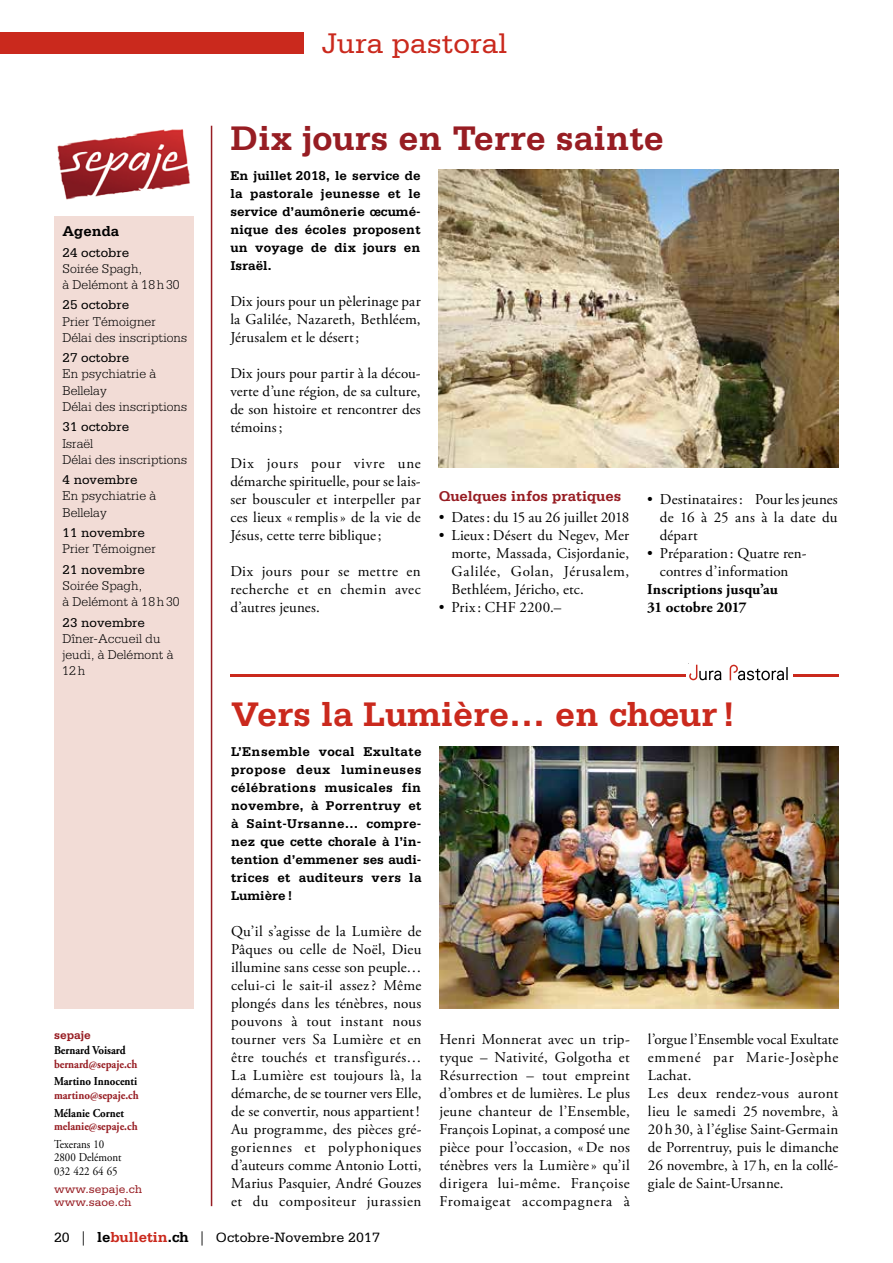
<style>
.page{position:relative;width:893px;height:1263px;background:#fff}
.page>*{position:absolute;margin:0;border:0;box-sizing:border-box;transform-origin:0 0}
.t1{font:700 36px "Serifa";color:#ca291d}
.t2{font:700 36px "Serifa";color:#971d23}
.t3{font:30px "Serifa";color:#ca291d}
.t4{font:15px/18px "Adobe Garamond Pro";letter-spacing:.015em;color:#000;text-align:justify}
.t5{font:700 15px/18px "Adobe Garamond Pro";letter-spacing:.01em;color:#000}
.t6{font:700 15px "Serifa";color:#971d23}
.t7{font:700 15px "Serifa";color:#000}
.t8{font:14.25px "Serifa";color:#000}
.t9{font:700 13.5px/18px "Serifa";letter-spacing:.015em;color:#000;text-align:justify}
.t10{font:300 13.5px/16.2px "Serifa";color:#000}
.t11{font:13.5px "Serifa";color:#000}
.t12{font:700 12px "Adobe Garamond Pro";color:#971d23;scale:.91 1}
.t13{font:700 12px "Adobe Garamond Pro";color:#000;scale:.91 1}
.t14{font:12px/13.5px "Adobe Garamond Pro";color:#000;scale:.91 1}
.t15{font:12px/13.5px "Serifa";color:#971d23}
.t16{font:700 12px "Serifa";color:#971d23}
.s1{font-family:"Adobe Garamond Pro"}
.s2{font-weight:700;font-size:15px}
.s3{font-weight:700;font-size:15px;color:#ca291d}
</style>
<div class="page">
<div style="left:0;top:33px;width:304px;height:21px;background:#ca291d"></div>
<hr style="left:211px;top:126px;width:1px;height:1080px;background:#971d23">
<img style="left:57px;top:129px;width:133px;height:71px">
<div style="left:54px;top:216px;width:139px;height:792px;background:#f2dcd6"></div>
<img style="left:439px;top:747px;width:400px;height:262px">
<img style="left:439px;top:170px;width:399px;height:298px">
<hr style="left:231px;top:674px;width:608px;height:2px;background:#ca291d">
<div style="left:686px;top:662px;width:106px;height:23px;background:#fff"></div>
<svg style="left:730px;top:665px;width:58px;height:15px"></svg>
<svg style="left:688px;top:663px;width:33px;height:17px"></svg>
<h2 class="t3" style="left:322px;top:27px;width:187px">Jura pastoral</h2>
<p class="t7" style="left:63px;top:222px;width:58px">Agenda</p>
<p class="t11" style="left:63px;top:245px;width:68px">24 octobre</p>
<p class="t10" style="left:63px;top:260px;width:119px">Soirée Spagh,<br>à Delémont à 18h30</p>
<p class="t11" style="left:63px;top:297px;width:68px">25 octobre</p>
<p class="t10" style="left:63px;top:313px;width:126px">Prier Témoigner<br>Délai des inscriptions</p>
<p class="t11" style="left:63px;top:350px;width:68px">27 octobre</p>
<p class="t10" style="left:63px;top:366px;width:126px">En psychiatrie à<br>Bellelay<br>Délai des inscriptions</p>
<p class="t11" style="left:63px;top:419px;width:68px">31 octobre</p>
<p class="t10" style="left:63px;top:435px;width:126px">Israël<br>Délai des inscriptions</p>
<p class="t11" style="left:63px;top:472px;width:77px">4 novembre</p>
<p class="t10" style="left:63px;top:488px;width:95px">En psychiatrie à<br>Bellelay</p>
<p class="t11" style="left:63px;top:525px;width:84px">11 novembre</p>
<p class="t10" style="left:63px;top:541px;width:95px">Prier Témoigner</p>
<p class="t11" style="left:63px;top:562px;width:84px">21 novembre</p>
<p class="t10" style="left:63px;top:577px;width:119px">Soirée Spagh,<br>à Delémont à 18h30</p>
<p class="t11" style="left:63px;top:615px;width:84px">23 novembre</p>
<p class="t10" style="left:63px;top:630px;width:113px">Dîner-Accueil du jeudi, à Delémont à<br>12h</p>
<p class="t16" style="left:54px;top:1027px;width:38px">sepaje</p>
<p class="t13" style="left:54px;top:1043px;width:80px">Bernard Voisard</p>
<p class="t12" style="left:54px;top:1057px;width:93px">bernard@sepaje.ch</p>
<p class="t13" style="left:54px;top:1074px;width:93px">Martino Innocenti</p>
<p class="t12" style="left:54px;top:1088px;width:95px">martino@sepaje.ch</p>
<p class="t13" style="left:54px;top:1106px;width:78px">Mélanie Cornet</p>
<p class="t12" style="left:54px;top:1119px;width:93px">melanie@sepaje.ch</p>
<p class="t14" style="left:54px;top:1138px;width:76px">Texerans 10<br>2800 Delémont<br>032 422 64 65</p>
<p class="t15" style="left:54px;top:1182px;width:90px">www.sepaje.ch www.saoe.ch</p>
<h1 class="t2" style="left:230px;top:117px;width:435px">Dix jours en Terre sainte</h1>
<p class="t9" style="left:230px;top:166px;width:192px">En juillet 2018, le service de la pastorale jeunesse et le service d’aumônerie œcumé&shy;nique des écoles proposent un voyage de dix jours en Israël.</p>
<p class="t4" style="left:230px;top:293px;width:192px">Dix jours pour un pèlerinage par la Galilée, Nazareth, Bethléem, Jérusalem et le désert;</p>
<p class="t4" style="left:230px;top:365px;width:192px">Dix jours pour partir à la décou&shy;verte d’une région, de sa culture, de son histoire et rencontrer des témoins;</p>
<p class="t4" style="left:230px;top:455px;width:192px">Dix jours pour vivre une démarche spirituelle, pour se lais&shy;ser bousculer et interpeller par ces lieux «remplis» de la vie de Jésus, cette terre biblique;</p>
<p class="t4" style="left:230px;top:563px;width:192px">Dix jours pour se mettre en recherche et en chemin avec d’autres jeunes.</p>
<p class="t6" style="left:439px;top:487px;width:184px">Quelques infos pratiques</p>
<p class="t4" style="left:439px;top:509px;width:192px">• Dates: du 15 au 26 juillet 2018</p>
<p class="t4" style="left:451px;top:527px;width:179px;text-indent:-13px">• Lieux: Désert du Negev, Mer morte, Massada, Cisjordanie, Galilée, Golan, Jérusalem, Bethléem, Jéricho, etc.</p>
<p class="t4" style="left:439px;top:599px;width:124px">• Prix : CHF 2200.–</p>
<p class="t4" style="left:660px;top:491px;width:179px;text-indent:-13px">• Destinataires: Pour les jeunes de 16 à 25 ans à la date du départ</p>
<p class="t4" style="left:647px;top:545px;width:161px;text-align:center">• Préparation: Quatre ren&shy;contres d’information</p>
<p class="t5" style="left:647px;top:581px;width:132px">Inscriptions jusqu’au<br>31 octobre 2017</p>
<h1 class="t1" style="left:231px;top:693px;width:506px">Vers la Lumière… en chœur !</h1>
<p class="t9" style="left:231px;top:742px;width:192px">L’Ensemble vocal Exultate propose deux lumineuses célébrations musicales fin novembre, à Porrentruy et à Saint-Ursanne… compre&shy;nez que cette chorale à l’in&shy;tention d’emmener ses audi&shy;trices et auditeurs vers la Lumière!</p>
<p class="t4" style="left:231px;top:923px;width:192px;text-align:left">Qu’il s’agisse de la Lumière de<br>Pâques ou celle de Noël, Dieu illumine sans cesse son peuple… celui-ci le sait-il assez? Même plongés dans les ténèbres, nous pouvons à tout instant nous tourner vers Sa Lumière et en être touchés et transfigurés…<br>La Lumière est toujours là, la démarche, de se tourner vers Elle, de se convertir, nous appartient!<br>Au programme, des pièces gré&shy;goriennes et polyphoniques d’auteurs comme Antonio Lotti,<br>Marius Pasquier, André Gouzes et du compositeur jurassien</p>
<p class="t4" style="left:439px;top:1031px;width:192px">Henri Monnerat avec un trip&shy;tyque – Nativité, Golgotha et Résurrection – tout empreint d’ombres et de lumières. Le plus jeune chanteur de l’Ensemble, François Lopinat, a composé une pièce pour l’occasion, «De nos ténèbres vers la Lumière» qu’il dirigera lui-même. Françoise Fromaigeat accompagnera à</p>
<p class="t4" style="left:648px;top:1031px;width:192px;text-align:left">l’orgue l’Ensemble vocal Exultate emmené par Marie-Josèphe<br>Lachat.<br>Les deux rendez-vous auront lieu le samedi 25 novembre, à<br>20h30, à l’église Saint-Germain de Porrentruy, puis le dimanche<br>26 novembre, à 17h, en la collé&shy;giale de Saint-Ursanne.</p>
<p class="t8" style="left:54px;top:1230px;width:327px">20 <span class="s1">|</span> <span class="s2">le</span><span class="s3">bulletin</span><span class="s2">.ch</span> <span class="s1">|</span> Octobre-Novembre 2017</p>
</div>
